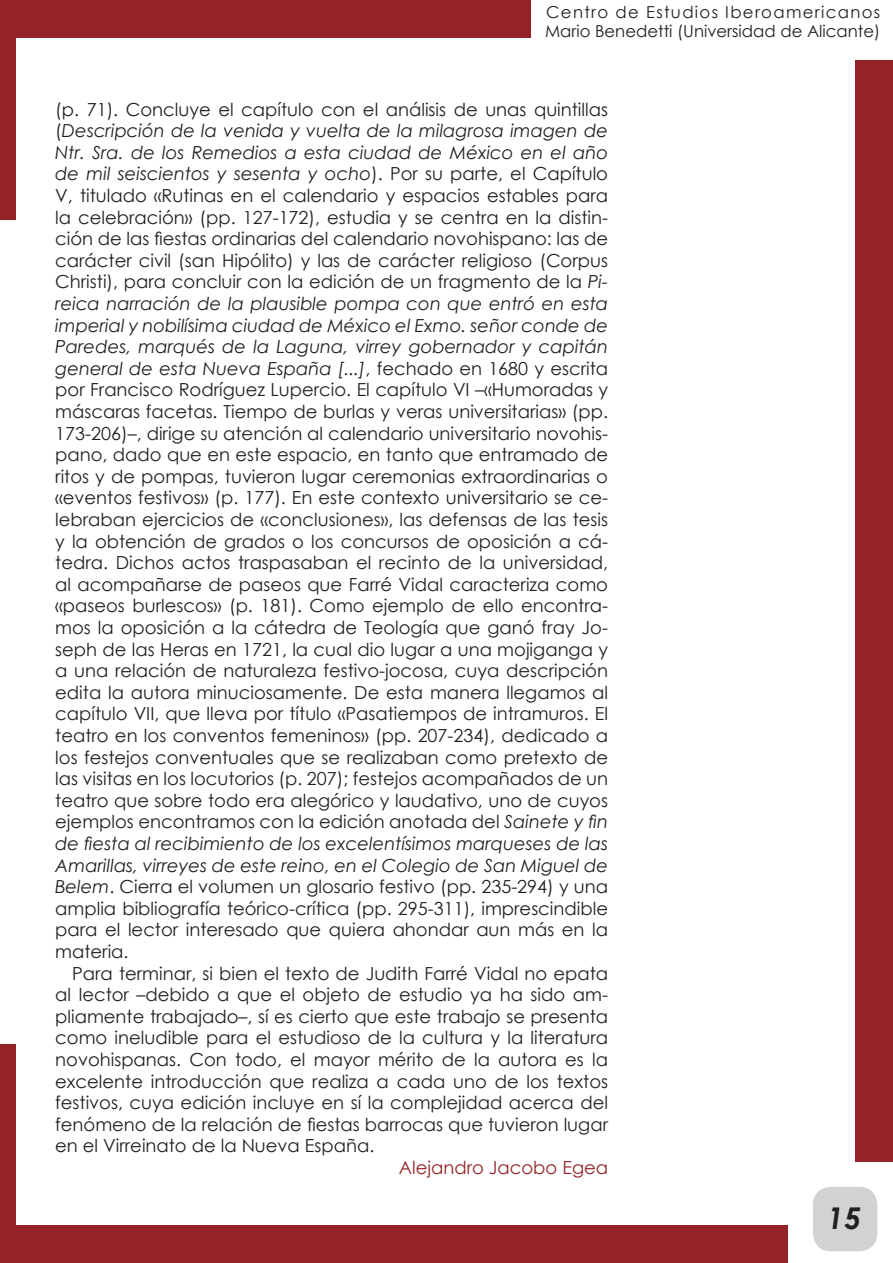
<style>
.page{position:relative;width:893px;height:1263px;background:#fff}
.page>*{position:absolute;margin:0;border:0;box-sizing:border-box;transform-origin:0 0}
.t1{font:italic 700 30px "Century Gothic";color:#231f20}
.t2{font:18px/21.6px "Century Gothic";color:#231f20;text-align:justify}
.t3{font:18px "Century Gothic";color:#932327}
.t4{font:16.5px/19.8px "Century Gothic";color:#231f20}
.s1{font-style:italic}
</style>
<div class="page">
<div style="left:0;top:1044px;width:16px;height:219px;background:#932327"></div>
<div style="left:0;top:0;width:531px;height:37px;background:#932327"></div>
<div style="left:856px;top:60px;width:37px;height:1102px;background:#932327"></div>
<div style="left:0;top:1226px;width:788px;height:37px;background:#932327"></div>
<div style="left:0;top:0;width:16px;height:219px;background:#932327"></div>
<div style="left:813px;top:1187px;width:64px;height:64px;background:#d1d2d4;border-radius:18px"></div>
<p class="t4" style="left:545px;top:2px;width:337px">Centro de Estudios Iberoamericanos<br>Mario Benedetti (Universidad de Alicante)</p>
<p class="t2" style="left:55px;top:98px;width:554px">(p. 71). Concluye el capítulo con el análisis de unas quintillas (<span class="s1">Descripción de la venida y vuelta de la milagrosa imagen de Ntr. Sra. de los Remedios a esta ciudad de México en el año de mil seiscientos y sesenta y ocho</span>). Por su parte, el Capítulo V, titulado «Rutinas en el calendario y espacios estables para la celebración» (pp. 127-172), estudia y se centra en la distin&shy;ción de las fiestas ordinarias del calendario novohispano: las de carácter civil (san Hipólito) y las de carácter religioso (Corpus Christi), para concluir con la edición de un fragmento de la <span class="s1">Pi&shy;reica narración de la plausible pompa con que entró en esta imperial y nobilísima ciudad de México el Exmo. señor conde de Paredes, marqués de la Laguna, virrey gobernador y capitán general de esta Nueva España [...]</span>, fechado en 1680 y escrita por Francisco Rodríguez Lupercio. El capítulo VI –«Humoradas y máscaras facetas. Tiempo de burlas y veras universitarias» (pp.<br>173-206)–, dirige su atención al calendario universitario novohis&shy;pano, dado que en este espacio, en tanto que entramado de ritos y de pompas, tuvieron lugar ceremonias extraordinarias o «eventos festivos» (p. 177). En este contexto universitario se ce&shy;lebraban ejercicios de «conclusiones», las defensas de las tesis y la obtención de grados o los concursos de oposición a cá&shy;tedra. Dichos actos traspasaban el recinto de la universidad, al acompañarse de paseos que Farré Vidal caracteriza como «paseos burlescos» (p. 181). Como ejemplo de ello encontra&shy;mos la oposición a la cátedra de Teología que ganó fray Jo&shy;seph de las Heras en 1721, la cual dio lugar a una mojiganga y a una relación de naturaleza festivo-jocosa, cuya descripción edita la autora minuciosamente. De esta manera llegamos al capítulo VII, que lleva por título «Pasatiempos de intramuros. El teatro en los conventos femeninos» (pp. 207-234), dedicado a los festejos conventuales que se realizaban como pretexto de las visitas en los locutorios (p. 207); festejos acompañados de un teatro que sobre todo era alegórico y laudativo, uno de cuyos ejemplos encontramos con la edición anotada del <span class="s1">Sainete y fin de fiesta al recibimiento de los excelentísimos marqueses de las Amarillas, virreyes de este reino, en el Colegio de San Miguel de Belem</span>. Cierra el volumen un glosario festivo (pp. 235-294) y una amplia bibliografía teórico-crítica (pp. 295-311), imprescindible para el lector interesado que quiera ahondar aun más en la materia.</p>
<p class="t2" style="left:55px;top:962px;width:554px;text-indent:17px">Para terminar, si bien el texto de Judith Farré Vidal no epata al lector –debido a que el objeto de estudio ya ha sido am&shy;pliamente trabajado–, sí es cierto que este trabajo se presenta como ineludible para el estudioso de la cultura y la literatura novohispanas. Con todo, el mayor mérito de la autora es la excelente introducción que realiza a cada uno de los textos festivos, cuya edición incluye en sí la complejidad acerca del fenómeno de la relación de fiestas barrocas que tuvieron lugar en el Virreinato de la Nueva España.</p>
<p class="t3" style="left:399px;top:1155px;width:211px">Alejandro Jacobo Egea</p>
<h1 class="t1" style="left:827px;top:1195px;width:35px">15</h1>
</div>
